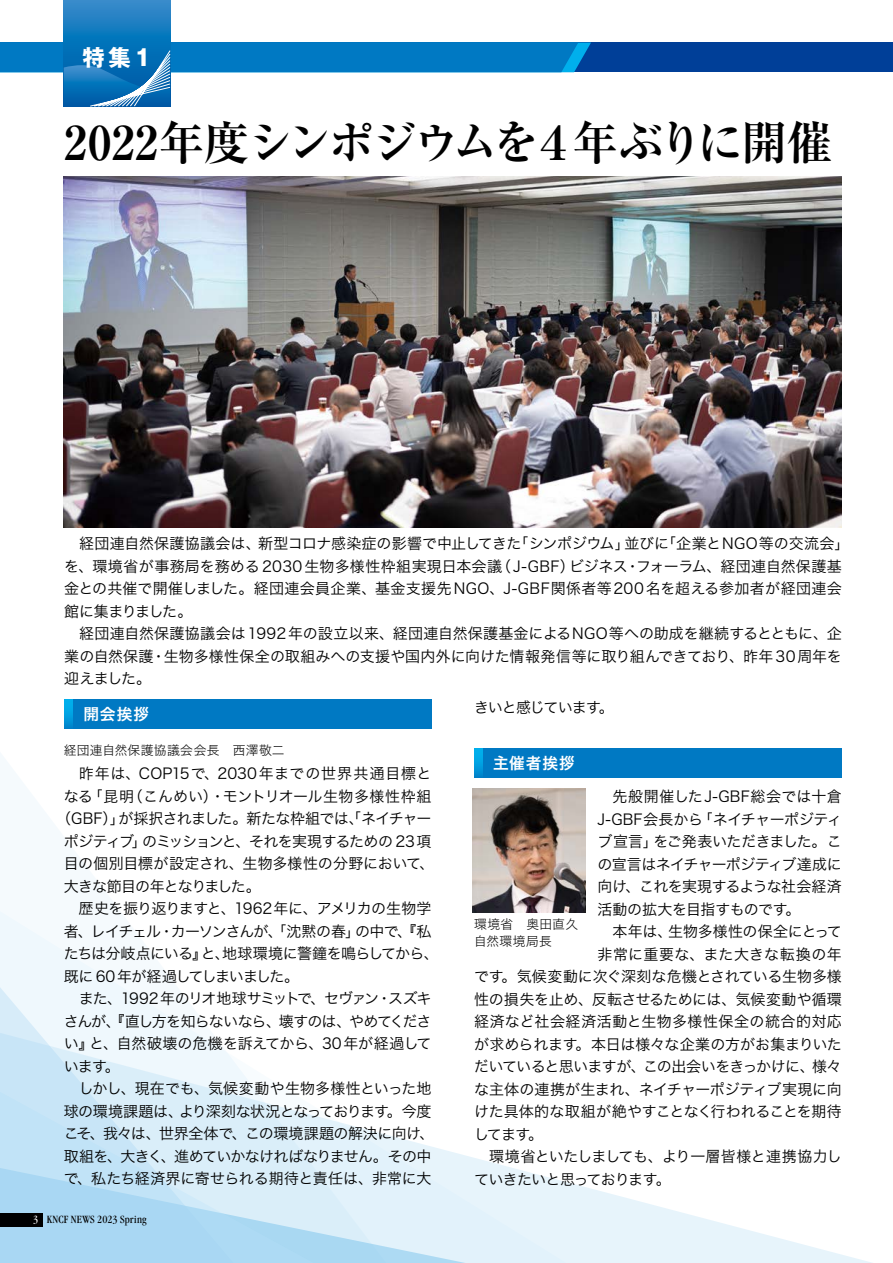
<style>
.page{position:relative;width:893px;height:1263px;background:#fff}
.page>*{position:absolute;margin:0;border:0;box-sizing:border-box;transform-origin:0 0}
.t1{font:700 46.5px "Ryumin Pro";letter-spacing:-.08em;color:#000}
.t2{font:700 22.5px "Gothic MB101 Pr 6";color:#fff}
.t3{font:15.75px "Hira Kaku Std W6";letter-spacing:.055em;color:#fff}
.t4{font:15px/22.5px "Hira Kaku Std W3";letter-spacing:-.02em;color:#000;text-align:justify}
.t5{font:15px/22.5px "Hira Kaku Std W3";letter-spacing:.01em;color:#000}
.t6{font:15px "Hira Kaku Std W3";letter-spacing:-.05em;color:#000}
.t7{font:15px "Hira Kaku Std W3";letter-spacing:-.045em;color:#000}
.t8{font:15px "Hira Kaku Std W3";color:#000}
.t9{font:15px "Hira Kaku Std W3";letter-spacing:.005em;color:#000}
.t10{font:15px "Hira Kaku Std W3";letter-spacing:-.075em;color:#000}
.t11{font:15px "Hira Kaku Std W3";letter-spacing:-.07em;color:#000}
.t12{font:15px "Hira Kaku Std W3";letter-spacing:-.065em;color:#000}
.t13{font:15px "Hira Kaku Std W3";letter-spacing:.04em;color:#000}
.t14{font:15px "Hira Kaku Std W3";letter-spacing:-.04em;color:#000}
.t15{font:15px "Hira Kaku Std W3";letter-spacing:.025em;color:#000}
.t16{font:15px "Hira Kaku Std W3";letter-spacing:.03em;color:#000}
.t17{font:12.75px/16.5px "Hira Kaku Std W2";letter-spacing:.02em;color:#000}
.t18{font:condensed 11.55px "Garamond";letter-spacing:.015em;color:#000}
.s1{color:#fff}
</style>
<div class="page">
<svg style="left:574px;top:788px;width:298px;height:475px"></svg>
<svg style="left:573px;top:1149px;width:100px;height:114px;fill:#e7f4fb"></svg>
<svg style="left:351px;top:1125px;width:222px;height:138px;fill:#e7f4fb"></svg>
<svg style="left:0;top:911px;width:351px;height:352px"></svg>
<div style="left:64px;top:699px;width:368px;height:30px;background:#0079c3"></div>
<svg style="left:64px;top:699px;width:9px;height:28px"></svg>
<div style="left:474px;top:748px;width:368px;height:30px;background:#0079c3"></div>
<svg style="left:474px;top:748px;width:9px;height:28px"></svg>
<div style="left:0;top:1213px;width:43px;height:13px;background:#000"></div>
<div style="left:0;top:43px;width:893px;height:29px;background:#003f98"></div>
<svg style="left:64px;top:0;width:106px;height:43px;background:#1d7fc2"></svg>
<svg style="left:0;top:43px;width:591px;height:63px"></svg>
<img style="left:64px;top:176px;width:778px;height:351px">
<img style="left:473px;top:789px;width:112px;height:123px">
<h2 class="t2" style="left:83px;top:39px;width:70px">特集1</h2>
<h1 class="t1" style="left:64px;top:106px;width:771px">2022年度シンポジウムを４年ぶりに開催</h1>
<p class="t5" style="left:64px;top:532px;width:787px;text-indent:15px">経団連自然保護協議会は、新型コロナ感染症の影響で中止してきた「シンポジウム」並びに「企業とNGO等の交流会」を、環境省が事務局を務める 2030生物多様性枠組実現日本会議（J-GBF）ビジネス・フォーラム、経団連自然保護基金との共催で開催しました。経団連会員企業、基金支援先NGO、J-GBF関係者等200名を超える参加者が経団連会館に集まりました。</p>
<p class="t4" style="left:64px;top:622px;width:779px;text-indent:15px">経団連自然保護協議会は1992年の設立以来、経団連自然保護基金によるNGO等への助成を継続するとともに、企業の自然保護・生物多様性保全の取組みへの支援や国内外に向けた情報発信等に取り組んできており、昨年30周年を迎えました。</p>
<p class="t3" style="left:83px;top:702px;width:67px">開会挨拶</p>
<p class="t3" style="left:493px;top:751px;width:83px">主催者挨拶</p>
<p class="t4" style="left:597px;top:785px;width:246px;text-indent:15px">先般開催したJ-GBF総会では十倉J-GBF会長から「ネイチャーポジティブ宣言」をご発表いただきました。この宣言はネイチャーポジティブ達成に向け、これを実現するような社会経済活動の拡大を目指すものです。</p>
<p class="t4" style="left:612px;top:920px;width:231px">本年は、生物多様性の保全にとって</p>
<p class="t16" style="left:597px;top:942px;width:246px">非常に重要な、また大きな転換の年</p>
<p class="t4" style="left:474px;top:965px;width:369px">です。気候変動に次ぐ深刻な危機とされている生物多様</p>
<p class="t4" style="left:474px;top:987px;width:369px">性の損失を止め、反転させるためには、気候変動や循環</p>
<p class="t15" style="left:474px;top:1010px;width:369px">経済など社会経済活動と生物多様性保全の統合的対応</p>
<p class="t4" style="left:474px;top:1032px;width:369px">が求められます。本日は様々な企業の方がお集まりいた</p>
<p class="t6" style="left:474px;top:1055px;width:369px">だいていると思いますが、この出会いをきっかけに、様々</p>
<p class="t4" style="left:474px;top:1077px;width:369px">な主体の連携が生まれ、ネイチャーポジティブ実現に向</p>
<p class="t4" style="left:474px;top:1100px;width:369px">けた具体的な取組が絶やすことなく行われることを期待</p>
<p class="t4" style="left:474px;top:1122px;width:71px">してます。</p>
<p class="t4" style="left:489px;top:1145px;width:354px">環境省といたしましても、より一層皆様と連携協力し</p>
<p class="t6" style="left:474px;top:1167px;width:198px">ていきたいと思っております。</p>
<p class="t18" style="left:33px;top:1213px;width:115px"><span class="s1">3</span> KNCF NEWS 2023 Spring</p>
<p class="t12" style="left:474px;top:696px;width:141px">きいと感じています。</p>
<p class="t17" style="left:64px;top:741px;width:222px">経団連自然保護協議会会長　西澤敬二</p>
<p class="t13" style="left:79px;top:762px;width:354px">昨年は、COP15で、2030年までの世界共通目標と</p>
<p class="t9" style="left:64px;top:785px;width:369px">なる「昆明（こんめい）・モントリオール生物多様性枠組</p>
<p class="t7" style="left:56px;top:807px;width:377px">（GBF）」が採択されました。新たな枠組では、「ネイチャー</p>
<p class="t12" style="left:64px;top:830px;width:369px">ポジティブ」のミッションと、それを実現するための 23 項</p>
<p class="t8" style="left:64px;top:852px;width:372px">目の個別目標が設定され、生物多様性の分野において、</p>
<p class="t11" style="left:64px;top:875px;width:198px">大きな節目の年となりました。</p>
<p class="t14" style="left:79px;top:897px;width:354px">歴史を振り返りますと、1962年に、アメリカの生物学</p>
<p class="t6" style="left:64px;top:920px;width:369px">者、レイチェル・カーソンさんが、「沈黙の春」の中で、『私</p>
<p class="t7" style="left:64px;top:942px;width:376px">たちは分岐点にいる』と、地球環境に警鐘を鳴らしてから、</p>
<p class="t10" style="left:64px;top:965px;width:237px">既に 60 年が経過してしまいました。</p>
<p class="t10" style="left:79px;top:987px;width:354px">また、1992 年のリオ地球サミットで、セヴァン・スズキ</p>
<p class="t11" style="left:64px;top:1010px;width:369px">さんが、『直し方を知らないなら、壊すのは、やめてくださ</p>
<p class="t8" style="left:64px;top:1032px;width:369px">い』と、自然破壊の危機を訴えてから、30年が経過して</p>
<p class="t4" style="left:64px;top:1055px;width:57px">います。</p>
<p class="t9" style="left:79px;top:1077px;width:354px">しかし、現在でも、気候変動や生物多様性といった地</p>
<p class="t7" style="left:64px;top:1100px;width:369px">球の環境課題は、より深刻な状況となっております。今度</p>
<p class="t4" style="left:64px;top:1122px;width:372px">こそ、我々は、世界全体で、この環境課題の解決に向け、</p>
<p class="t6" style="left:64px;top:1145px;width:369px">取組を、大きく、進めていかなければなりません。その中</p>
<p class="t4" style="left:64px;top:1167px;width:369px">で、私たち経済界に寄せられる期待と責任は、非常に大</p>
<p class="t17" style="left:474px;top:916px;width:105px">環境省　奥田直久自然環境局長</p>
</div>
